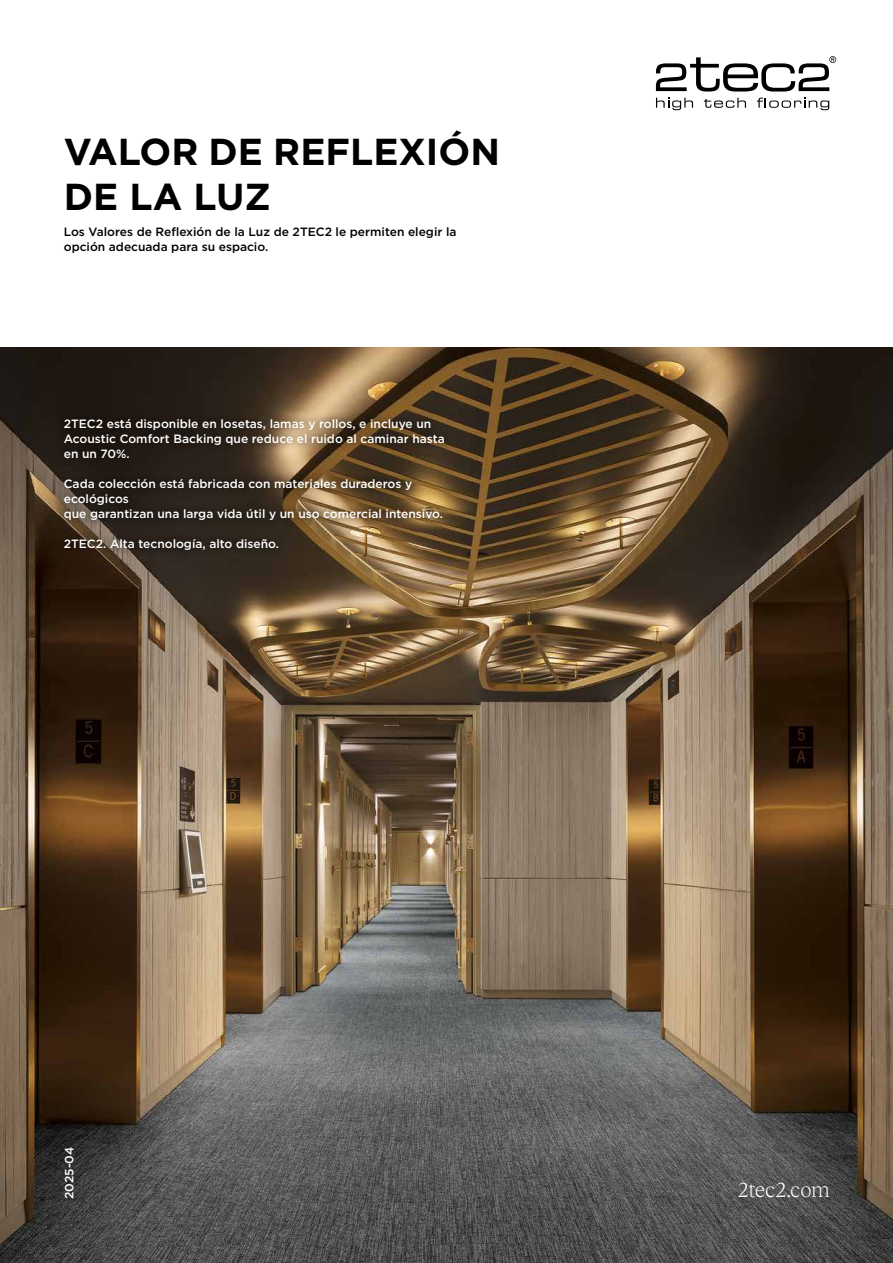
<style>
.page{position:relative;width:893px;height:1263px;background:#fff}
.page>*{position:absolute;margin:0;border:0;box-sizing:border-box;transform-origin:0 0}
.t1{font:700 37.5px/45px "Gotham";color:#000}
.t2{font:300 21px "Reckless Neue";letter-spacing:-.01em;color:#fff}
.t3{font:500 12px/15px "Gotham";color:#fff}
.t4{font:500 12px/15px "Gotham";color:#000}
</style>
<div class="page">
<svg style="left:656px;top:56px;width:180px;height:36px"></svg>
<svg style="left:656px;top:98px;width:37px;height:12px"></svg>
<svg style="left:704px;top:98px;width:42px;height:10px"></svg>
<svg style="left:757px;top:98px;width:72px;height:12px"></svg>
<img style="left:0;top:348px;width:893px;height:915px">
<div style="left:55px;top:410px;width:398px;height:149px;background:#000;opacity:.8"></div>
<h1 class="t1" style="left:64px;top:129px;width:438px">VALOR DE REFLEXIÓN<br>DE LA LUZ</h1>
<p class="t4" style="left:64px;top:224px;width:394px">Los Valores de Reflexión de la Luz de 2TEC2 le permiten elegir la opción adecuada para su espacio.</p>
<p class="t3" style="left:64px;top:416px;width:382px">2TEC2 está disponible en losetas, lamas y rollos, e incluye un<br>Acoustic Comfort Backing que reduce el ruido al caminar hasta en un 70%.</p>
<p class="t3" style="left:64px;top:476px;width:381px">Cada colección está fabricada con materiales duraderos y ecológicos<br>que garantizan una larga vida útil y un uso comercial intensivo.</p>
<p class="t3" style="left:64px;top:536px;width:217px">2TEC2. Alta tecnología, alto diseño.</p>
<p class="t3" style="left:61px;top:1199px;width:54px;rotate:-90deg">2025-04</p>
<h2 class="t2" style="left:738px;top:1175px;width:93px">2tec2.com</h2>
</div>
